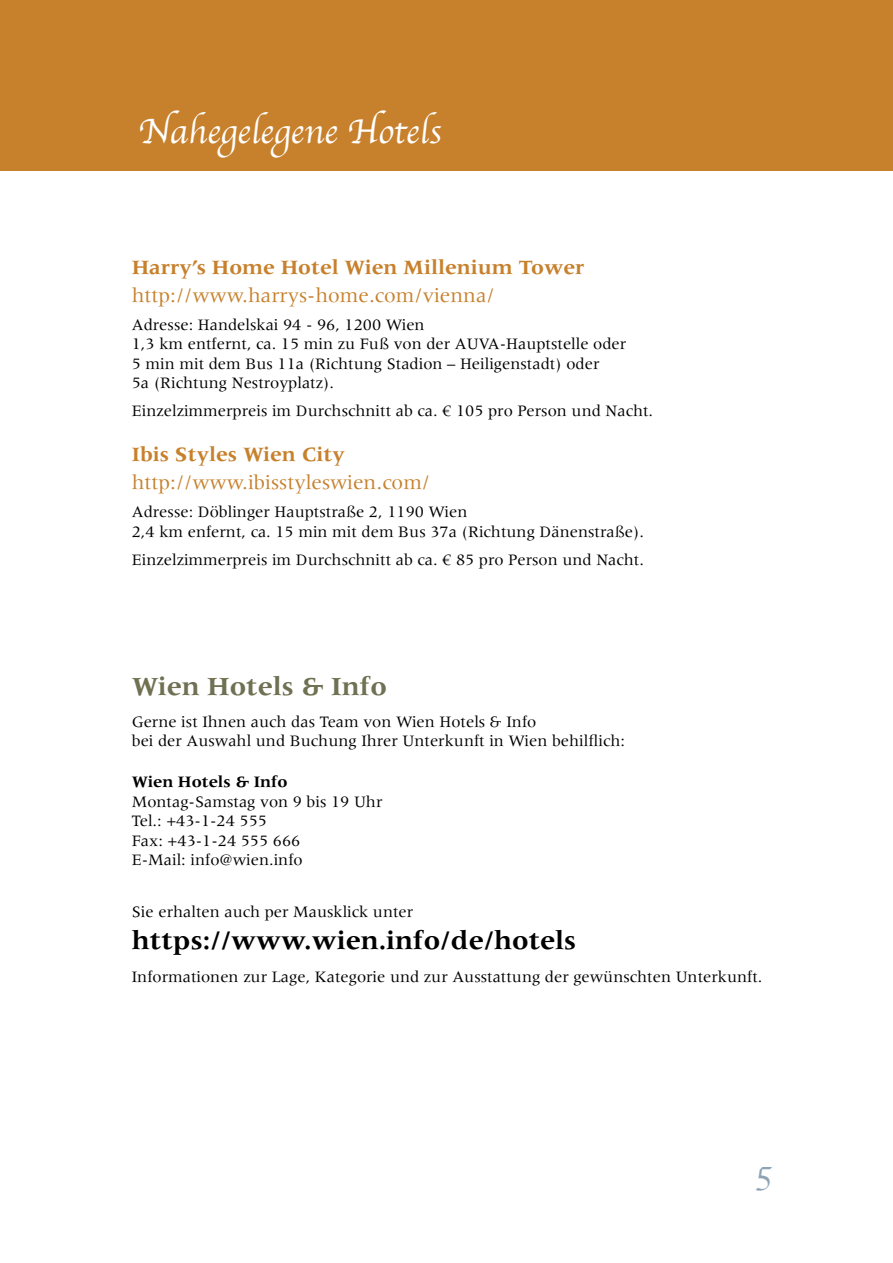
<style>
.page{position:relative;width:893px;height:1263px;background:#fff}
.page>*{position:absolute;margin:0;border:0;box-sizing:border-box;transform-origin:0 0}
.t1{font:36px "Apple Chancery";color:#fff}
.t2{font:36px "Apple Chancery";color:#8ea3b6}
.t3{font:700 27px "Meridien LT";color:#000}
.t4{font:700 27px "Meridien LT";color:#707053}
.t5{font:21px "Meridien LT";color:#c7812d}
.t6{font:700 21px "Meridien LT";color:#c7812d}
.t7{font:16.5px/19.5px "Meridien LT";color:#000}
.t8{font:700 16.5px "Meridien LT";color:#000}
</style>
<div class="page">
<div style="left:0;top:0;width:893px;height:170px;background:#c7812d"></div>
<h1 class="t1" style="left:138px;top:103px;width:305px">Nahegelegene Hotels</h1>
<p class="t6" style="left:132px;top:255px;width:454px">Harry’s Home Hotel Wien Millenium Tower</p>
<p class="t5" style="left:132px;top:283px;width:364px">http://www.harrys-home.com/vienna/</p>
<p class="t7" style="left:132px;top:314px;width:496px">Adresse: Handelskai 94 - 96, 1200 Wien<br>1,3 km entfernt, ca. 15 min zu Fuß von der AUVA-Hauptstelle oder 5 min mit dem Bus 11a (Richtung Stadion – Heiligenstadt) oder<br>5a (Richtung Nestroyplatz).</p>
<p class="t7" style="left:132px;top:401px;width:523px">Einzelzimmerpreis im Durchschnitt ab ca. € 105 pro Person und Nacht.</p>
<p class="t6" style="left:132px;top:442px;width:215px">Ibis Styles Wien City</p>
<p class="t5" style="left:132px;top:471px;width:300px">http://www.ibisstyleswien.com/</p>
<p class="t7" style="left:132px;top:502px;width:514px">Adresse: Döblinger Hauptstraße 2, 1190 Wien<br>2,4 km enfernt, ca. 15 min mit dem Bus 37a (Richtung Dänenstraße).</p>
<p class="t7" style="left:132px;top:549px;width:514px">Einzelzimmerpreis im Durchschnitt ab ca. € 85 pro Person und Nacht.</p>
<h2 class="t4" style="left:132px;top:670px;width:256px">Wien Hotels &amp; Info</h2>
<p class="t7" style="left:132px;top:712px;width:495px">Gerne ist Ihnen auch das Team von Wien Hotels &amp; Info<br>bei der Auswahl und Buchung Ihrer Unterkunft in Wien behilflich:</p>
<p class="t8" style="left:132px;top:772px;width:157px">Wien Hotels &amp; Info</p>
<p class="t7" style="left:132px;top:791px;width:252px">Montag-Samstag von 9 bis 19 Uhr<br>Tel.: +43-1-24 555<br>Fax: +43-1-24 555 666<br>E-Mail: info@wien.info</p>
<p class="t7" style="left:132px;top:902px;width:283px">Sie erhalten auch per Mausklick unter</p>
<h2 class="t3" style="left:132px;top:925px;width:446px">https://www.wien.info/de/hotels</h2>
<p class="t7" style="left:132px;top:966px;width:632px">Informationen zur Lage, Kategorie und zur Ausstattung der gewünschten Unterkunft.</p>
<h1 class="t2" style="left:755px;top:1145px;width:19px">5</h1>
</div>
